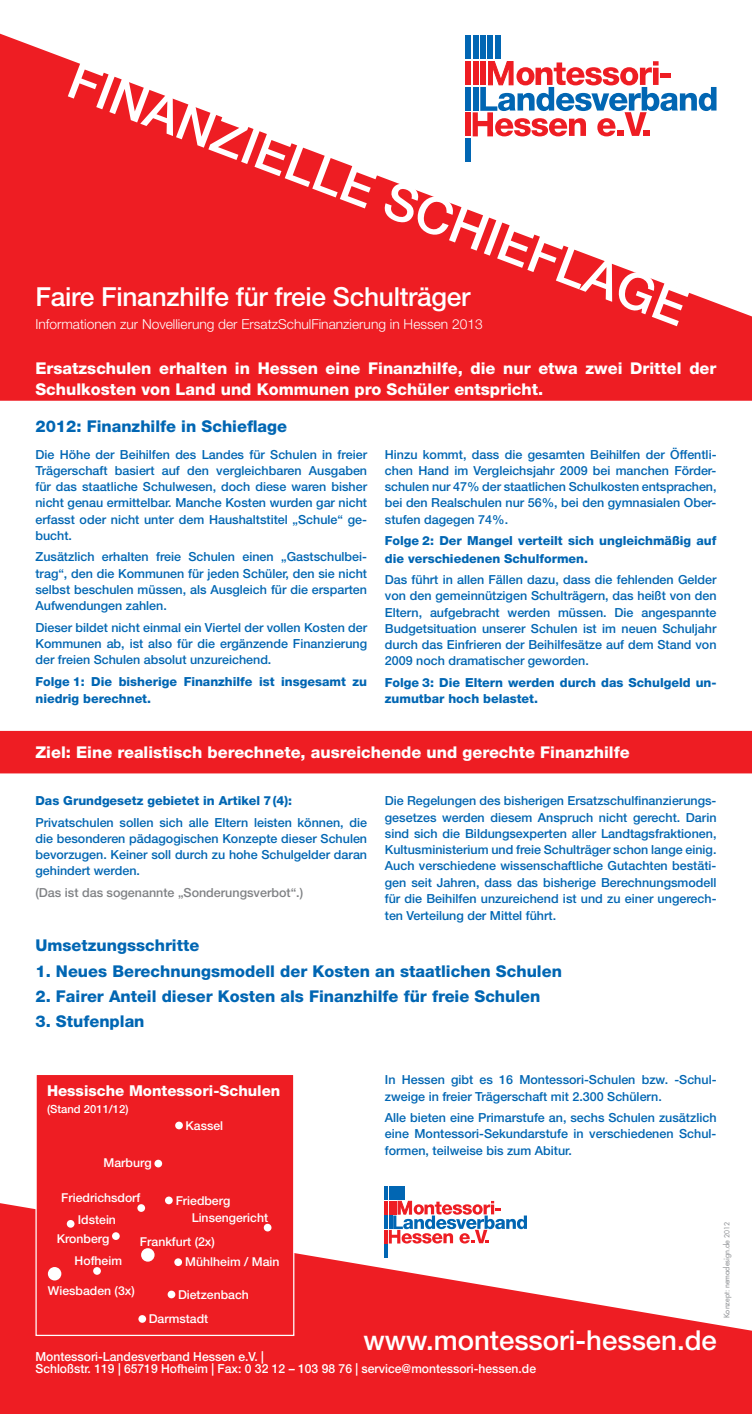
<style>
.page{position:relative;width:752px;height:1414px;background:#fff}
.page>*{position:absolute;margin:0;border:0;box-sizing:border-box;transform-origin:0 0}
.t1{font:500 51.25px "Helvetica Neue";color:#fff}
.t2{font:500 27.5px "Helvetica Neue";color:#fff}
.t3{font:500 26.25px "Helvetica Neue";letter-spacing:-.01em;color:#fff}
.t4{font:800 16.25px/21.2px "Helvetica Neue";color:#fff}
.t5{font:800 16.25px "Helvetica Neue";color:#0166b3}
.t6{font:800 15px "Helvetica Neue";color:#fff}
.t7{font:300 13.75px "Helvetica Neue";color:#fff}
.t8{font:500 12.5px/16.2px "Helvetica Neue";color:#0166b3;text-align:justify}
.t9{font:800 12.5px/17.5px "Helvetica Neue";color:#0166b3}
.t10{font:500 12.5px/11.5px "Helvetica Neue";color:#fff}
.t11{font:500 12.5px "Helvetica Neue";color:#808285}
.t12{font:500 12.25px/18.9px "Helvetica Neue";color:#fff}
.t13{font:500 11.25px "Helvetica Neue";color:#fff}
.t14{font:7.5px "Futura";color:#939598}
.s1{font-size:6.88px}
</style>
<div class="page">
<svg style="left:0;top:34px;width:751px;height:314px;fill:#ee1d23"></svg>
<svg style="left:0;top:1203px;width:751px;height:211px;fill:#ee1d23"></svg>
<div style="left:0;top:348px;width:751px;height:53px;background:#ee1d23"></div>
<div style="left:0;top:731px;width:751px;height:42px;background:#ee1d23"></div>
<hr style="left:401px;top:1186px;width:3px;height:14px;background:#0166b3">
<hr style="left:397px;top:1186px;width:3px;height:14px;background:#0166b3">
<hr style="left:393px;top:1186px;width:3px;height:14px;background:#0166b3">
<hr style="left:389px;top:1186px;width:3px;height:14px;background:#0166b3">
<hr style="left:384px;top:1186px;width:4px;height:14px;background:#0166b3">
<svg style="left:388px;top:1199px;width:138px;height:44px"></svg>
<hr style="left:384px;top:1201px;width:4px;height:13px;background:#ee1d23">
<hr style="left:389px;top:1215px;width:3px;height:14px;background:#0166b3">
<hr style="left:384px;top:1215px;width:4px;height:14px;background:#0166b3">
<hr style="left:384px;top:1244px;width:4px;height:14px;background:#0166b3">
<hr style="left:384px;top:1230px;width:4px;height:13px;background:#ee1d23">
<svg style="left:472px;top:61px;width:244px;height:75px"></svg>
<hr style="left:660px;top:74px;width:10px;height:4px;background:#ee1d23">
<div style="left:495px;top:35px;width:5px;height:24px;background:#0166b3"></div>
<div style="left:487px;top:35px;width:6px;height:24px;background:#0166b3"></div>
<div style="left:480px;top:35px;width:5px;height:24px;background:#0166b3"></div>
<div style="left:472px;top:35px;width:6px;height:24px;background:#0166b3"></div>
<div style="left:465px;top:35px;width:5px;height:24px;background:#0166b3"></div>
<div style="left:480px;top:61px;width:5px;height:24px;background:#ee1d23"></div>
<div style="left:472px;top:61px;width:6px;height:24px;background:#ee1d23"></div>
<div style="left:465px;top:61px;width:5px;height:24px;background:#ee1d23"></div>
<div style="left:472px;top:87px;width:6px;height:24px;background:#0166b3"></div>
<div style="left:465px;top:87px;width:5px;height:24px;background:#0166b3"></div>
<div style="left:465px;top:138px;width:5px;height:24px;background:#0166b3"></div>
<div style="left:465px;top:112px;width:5px;height:24px;background:#ee1d23"></div>
<div style="left:35px;top:1074px;width:259px;height:262px;background:#ee1d23;border:1px solid #fff"></div>
<div style="left:48px;top:1267px;width:13px;height:13px;background:#fff;border-radius:50%"></div>
<div style="left:141px;top:1248px;width:13px;height:13px;background:#fff;border-radius:50%"></div>
<div style="left:154px;top:1160px;width:8px;height:7px;background:#fff;border-radius:50%"></div>
<div style="left:175px;top:1121px;width:8px;height:8px;background:#fff;border-radius:50%"></div>
<div style="left:263px;top:1224px;width:8px;height:7px;background:#fff;border-radius:50%"></div>
<div style="left:165px;top:1196px;width:8px;height:8px;background:#fff;border-radius:50%"></div>
<div style="left:137px;top:1204px;width:8px;height:8px;background:#fff;border-radius:50%"></div>
<div style="left:174px;top:1258px;width:8px;height:8px;background:#fff;border-radius:50%"></div>
<div style="left:112px;top:1232px;width:8px;height:8px;background:#fff;border-radius:50%"></div>
<div style="left:67px;top:1220px;width:7px;height:8px;background:#fff;border-radius:50%"></div>
<div style="left:167px;top:1290px;width:8px;height:8px;background:#fff;border-radius:50%"></div>
<div style="left:138px;top:1315px;width:8px;height:8px;background:#fff;border-radius:50%"></div>
<div style="left:93px;top:1267px;width:8px;height:8px;background:#fff;border-radius:50%"></div>
<h1 class="t1" style="left:82px;top:48px;width:657px;rotate:21deg">FINANZIELLE SCHIEFLAGE</h1>
<h3 class="t3" style="left:35px;top:281px;width:436px">Faire Finanzhilfe für freie Schulträger</h3>
<p class="t7" style="left:35px;top:316px;width:448px">Informationen zur Novellierung der ErsatzSchulFinanzierung in Hessen 2013</p>
<h3 class="t4" style="left:35px;top:357px;width:682px">Ersatzschulen erhalten in Hessen eine Finanzhilfe, die nur etwa zwei Drittel der<br>Schulkosten von Land und Kommunen pro Schüler entspricht.</h3>
<h3 class="t5" style="left:35px;top:416px;width:253px">2012: Finanzhilfe in Schieflage</h3>
<p class="t8" style="left:35px;top:446px;width:333px">Die Höhe der Beihilfen des Landes für Schulen in freier Trägerschaft basiert auf den vergleichbaren Ausgaben für das staatliche Schulwesen, doch diese waren bisher nicht genau ermittelbar. Manche Kosten wurden gar nicht erfasst oder nicht unter dem Haushaltstitel „Schule“ ge&shy;bucht.</p>
<p class="t8" style="left:35px;top:549px;width:333px">Zusätzlich erhalten freie Schulen einen „Gastschulbei&shy;trag“, den die Kommunen für jeden Schüler, den sie nicht selbst beschulen müssen, als Ausgleich für die ersparten Aufwendungen zahlen.</p>
<p class="t8" style="left:35px;top:619px;width:333px">Dieser bildet nicht einmal ein Viertel der vollen Kosten der Kommunen ab, ist also für die ergänzende Finanzierung der freien Schulen absolut unzureichend.</p>
<p class="t9" style="left:35px;top:672px;width:333px">Folge 1: Die bisherige Finanzhilfe ist insgesamt zu niedrig berechnet.</p>
<p class="t8" style="left:384px;top:446px;width:333px">Hinzu kommt, dass die gesamten Beihilfen der Öffentli&shy;chen Hand im Vergleichsjahr 2009 bei manchen Förder&shy;schulen nur 47% der staatlichen Schulkosten entsprachen, bei den Realschulen nur 56%, bei den gymnasialen Ober&shy;stufen dagegen 74%.</p>
<p class="t9" style="left:384px;top:532px;width:333px">Folge 2: Der Mangel verteilt sich ungleichmäßig auf die verschiedenen Schulformen.</p>
<p class="t8" style="left:384px;top:571px;width:333px">Das führt in allen Fällen dazu, dass die fehlenden Gelder von den gemeinnützigen Schulträgern, das heißt von den Eltern, aufgebracht werden müssen. Die angespannte Budgetsituation unserer Schulen ist im neuen Schuljahr durch das Einfrieren der Beihilfesätze auf dem Stand von 2009 noch dramatischer geworden.</p>
<p class="t9" style="left:384px;top:674px;width:333px;line-height:16.2px">Folge 3: Die Eltern werden durch das Schulgeld un&shy;zumutbar hoch belastet.</p>
<h3 class="t4" style="left:35px;top:742px;width:595px">Ziel: Eine realistisch berechnete, ausreichende und gerechte Finanzhilfe</h3>
<p class="t9" style="left:35px;top:792px;width:258px">Das Grundgesetz gebietet in Artikel 7(4):</p>
<p class="t8" style="left:35px;top:814px;width:333px">Privatschulen sollen sich alle Eltern leisten können, die die besonderen pädagogischen Konzepte dieser Schulen bevorzugen. Keiner soll durch zu hohe Schulgelder daran gehindert werden.</p>
<p class="t11" style="left:35px;top:885px;width:269px">(Das ist das sogenannte „Sonderungsverbot“.)</p>
<p class="t8" style="left:384px;top:793px;width:333px">Die Regelungen des bisherigen Ersatzschulfinanzierungs&shy;gesetzes werden diesem Anspruch nicht gerecht. Darin sind sich die Bildungsexperten aller Landtagsfraktionen, Kultusministerium und freie Schulträger schon lange einig.<br>Auch verschiedene wissenschaftliche Gutachten bestäti&shy;gen seit Jahren, dass das bisherige Berechnungsmodell für die Beihilfen unzureichend ist und zu einer ungerech-</p>
<p class="t8" style="left:384px;top:908px;width:173px">ten Verteilung der Mittel führt.</p>
<h3 class="t5" style="left:35px;top:936px;width:165px">Umsetzungsschritte</h3>
<h3 class="t5" style="left:35px;top:961px;width:527px">1. Neues Berechnungsmodell der Kosten an staatlichen Schulen</h3>
<h3 class="t5" style="left:35px;top:986px;width:506px">2. Fairer Anteil dieser Kosten als Finanzhilfe für freie Schulen</h3>
<h3 class="t5" style="left:35px;top:1012px;width:110px">3. Stufenplan</h3>
<p class="t6" style="left:47px;top:1082px;width:235px">Hessische Montessori-Schulen</p>
<p class="t13" style="left:47px;top:1103px;width:83px">(Stand 2011/12)</p>
<p class="t12" style="left:185px;top:1116px;width:39px">Kassel</p>
<p class="t12" style="left:103px;top:1153px;width:50px">Marburg</p>
<p class="t12" style="left:61px;top:1188px;width:81px">Friedrichsdorf</p>
<p class="t12" style="left:175px;top:1191px;width:56px">Friedberg</p>
<p class="t12" style="left:57px;top:1210px;width:61px;text-indent:21px">Idstein<br>Kronberg</p>
<p class="t12" style="left:191px;top:1207px;width:78px">Linsengericht</p>
<p class="t12" style="left:140px;top:1231px;width:76px">Frankfurt (2x)</p>
<p class="t12" style="left:75px;top:1251px;width:49px">Hofheim</p>
<p class="t12" style="left:48px;top:1280px;width:88px">Wiesbaden (3x)</p>
<p class="t12" style="left:185px;top:1252px;width:96px">Mühlheim / Main</p>
<p class="t12" style="left:178px;top:1285px;width:72px">Dietzenbach</p>
<p class="t12" style="left:149px;top:1309px;width:61px">Darmstadt</p>
<p class="t8" style="left:384px;top:1072px;width:333px">In Hessen gibt es 16 Montessori-Schulen bzw. -Schul&shy;zweige in freier Trägerschaft mit 2.300 Schülern.</p>
<p class="t8" style="left:384px;top:1109px;width:333px">Alle bieten eine Primarstufe an, sechs Schulen zusätzlich eine Montessori-Sekundarstufe in verschiedenen Schul&shy;formen, teilweise bis zum Abitur.</p>
<p class="t14" style="left:721px;top:1318px;width:98px;rotate:-90deg">Konzept: nemadesign.de <span class="s1">2012</span></p>
<h2 class="t2" style="left:363px;top:1324px;width:355px">www.montessori-hessen.de</h2>
<p class="t10" style="left:35px;top:1351px;width:502px">Montessori-Landesverband Hessen e.V. |<br>Schloßstr. 119 | 65719 Hofheim | Fax: 0 32 12 – 103 98 76 | service@montessori-hessen.de</p>
</div>
